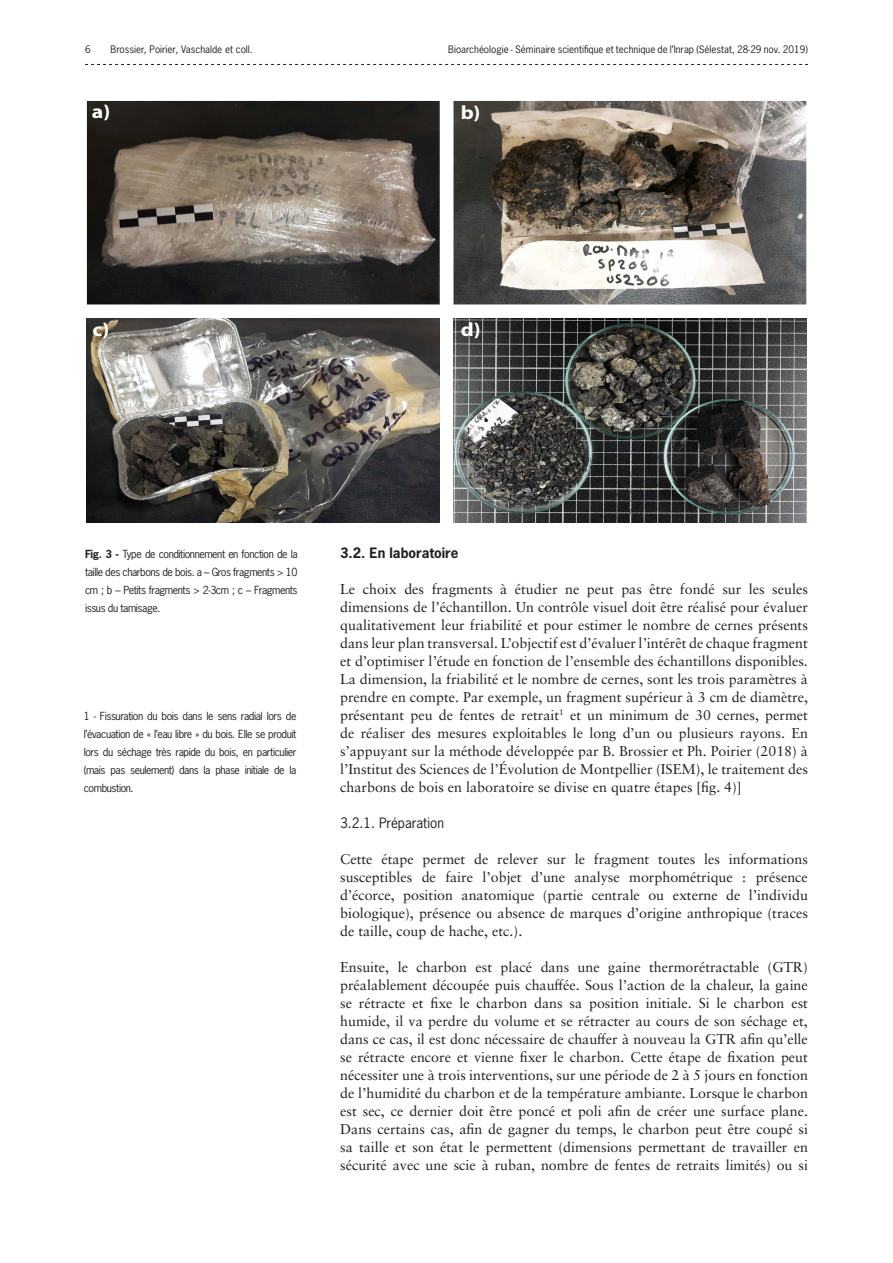
<style>
.page{position:relative;width:893px;height:1263px;background:#fff}
.page>*{position:absolute;margin:0;border:0;box-sizing:border-box;transform-origin:0 0}
.t1{font:700 19.2px "Myriad Pro";color:#fff;scale:1.13 1}
.Texte{font:14.25px/18px "Sabon LT Pro";color:#231f20;text-align:justify}
.Titre_2_paragraphe{font:700 13.5px "News Gothic Std";color:#231f20}
.Titre_3_paragraphe{font:13.5px "News Gothic Std";color:#231f20}
.Légende{font:10.5px/18px "News Gothic Std";letter-spacing:-.04em;color:#231f20;text-align:justify}
.t2{font:9.75px "News Gothic Std";color:#231f20}
.s1{font-weight:700}
</style>
<div class="page">
<svg style="left:85px;top:64px;width:723px;height:1px"></svg>
<img style="left:87px;top:101px;width:353px;height:203px">
<img style="left:454px;top:318px;width:353px;height:204px">
<img style="left:87px;top:318px;width:353px;height:204px">
<img style="left:453px;top:101px;width:353px;height:203px">
<p class="t2" style="left:85px;top:43px;width:7px">6</p>
<p class="t2" style="left:111px;top:43px;width:144px">Brossier, Poirier, Vaschalde et coll.</p>
<p class="t2" style="left:448px;top:43px;width:361px">Bioarchéologie - Séminaire scientifique et technique de l’Inrap (Sélestat, 28-29 nov. 2019)</p>
<p class="t1" style="left:92px;top:99px;width:18px">a)</p>
<p class="t1" style="left:93px;top:317px;width:16px">c)</p>
<p class="t1" style="left:461px;top:100px;width:19px">b)</p>
<p class="t1" style="left:461px;top:317px;width:19px">d)</p>
<p class="Légende" style="left:85px;top:545px;width:214px"><span class="s1">Fig. 3 -</span> Type de conditionnement en fonction de la taille des charbons de bois. a – Gros fragments &gt; 10 cm ; b – Petits fragments &gt; 2-3cm ; c – Fragments issus du tamisage.</p>
<p class="Légende" style="left:84px;top:707px;width:214px">1 - Fissuration du bois dans le sens radial lors de l’évacuation de « l’eau libre » du bois. Elle se produit lors du séchage très rapide du bois, en particulier (mais pas seulement) dans la phase initiale de la combustion.</p>
<p class="Titre_2_paragraphe" style="left:340px;top:544px;width:120px">3.2. En laboratoire</p>
<p class="Texte" style="left:340px;top:580px;width:469px">Le choix des fragments à étudier ne peut pas être fondé sur les seules dimensions de l’échantillon. Un contrôle visuel doit être réalisé pour évaluer qualitativement leur friabilité et pour estimer le nombre de cernes présents dans leur plan transversal. L’objectif est d’évaluer l’intérêt de chaque fragment et d’optimiser l’étude en fonction de l’ensemble des échantillons disponibles.<br>La dimension, la friabilité et le nombre de cernes, sont les trois paramètres à prendre en compte. Par exemple, un fragment supérieur à 3 cm de diamètre, présentant peu de fentes de retrait<sup>1</sup> et un minimum de 30 cernes, permet de réaliser des mesures exploitables le long d’un ou plusieurs rayons. En s’appuyant sur la méthode développée par B. Brossier et Ph. Poirier (2018) à l’Institut des Sciences de l’Évolution de Montpellier (ISEM), le traitement des charbons de bois en laboratoire se divise en quatre étapes [fig. 4)]</p>
<p class="Titre_3_paragraphe" style="left:340px;top:814px;width:105px">3.2.1. Préparation</p>
<p class="Texte" style="left:340px;top:850px;width:469px">Cette étape permet de relever sur le fragment toutes les informations susceptibles de faire l’objet d’une analyse morphométrique : présence d’écorce, position anatomique (partie centrale ou externe de l’individu biologique), présence ou absence de marques d’origine anthropique (traces de taille, coup de hache, etc.).</p>
<p class="Texte" style="left:340px;top:958px;width:469px">Ensuite, le charbon est placé dans une gaine thermorétractable (GTR) préalablement découpée puis chauffée. Sous l’action de la chaleur, la gaine se rétracte et fixe le charbon dans sa position initiale. Si le charbon est humide, il va perdre du volume et se rétracter au cours de son séchage et, dans ce cas, il est donc nécessaire de chauffer à nouveau la GTR afin qu’elle se rétracte encore et vienne fixer le charbon. Cette étape de fixation peut nécessiter une à trois interventions, sur une période de 2 à 5 jours en fonction de l’humidité du charbon et de la température ambiante. Lorsque le charbon est sec, ce dernier doit être poncé et poli afin de créer une surface plane.<br>Dans certains cas, afin de gagner du temps, le charbon peut être coupé si sa taille et son état le permettent (dimensions permettant de travailler en sécurité avec une scie à ruban, nombre de fentes de retraits limités) ou si</p>
</div>
